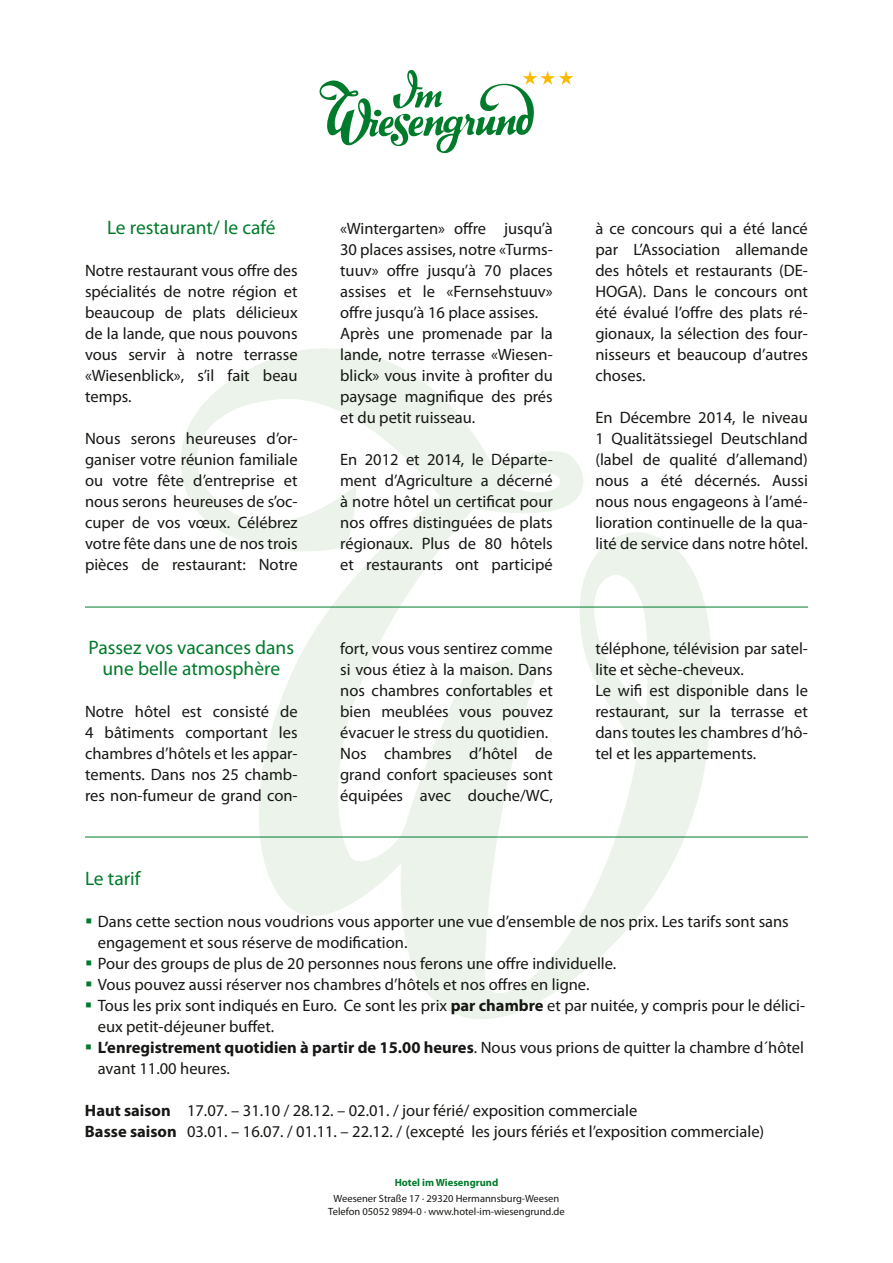
<style>
.page{position:relative;width:893px;height:1263px;background:#fff}
.page>*{position:absolute;margin:0;border:0;box-sizing:border-box;transform-origin:0 0}
.t1{font:19.5px/21px "Myriad Pro";color:#007b2b;text-align:center}
.t2{font:16.5px/21px "Myriad Pro";color:#171715;text-align:justify}
.t3{font:10.5px/12.6px "Myriad Pro";color:#171715;text-align:center}
.t4{font:700 10.5px "Myriad Pro";color:#007b2b}
.s1{font-weight:700}
</style>
<div class="page">
<svg style="left:319px;top:70px;width:254px;height:84px"></svg>
<svg style="left:166px;top:348px;width:562px;height:671px"></svg>
<hr style="left:85px;top:607px;width:723px;height:1px;background:#007b2b">
<hr style="left:85px;top:837px;width:723px;height:1px;background:#007b2b">
<p class="t1" style="left:107px;top:216px;width:170px">Le restaurant/ le café</p>
<p class="t2" style="left:85px;top:259px;width:214px">Notre restaurant vous offre des spécialités de notre région et beaucoup de plats délicieux de la lande, que nous pouvons vous servir à notre terrasse «Wiesenblick», s’il fait beau temps.</p>
<p class="t2" style="left:85px;top:427px;width:214px">Nous serons heureuses d’or&shy;ganiser votre réunion familiale ou votre fête d’entreprise et nous serons heureuses de s’oc&shy;cuper de vos vœux. Célébrez votre fête dans une de nos trois pièces de restaurant: Notre</p>
<p class="t1" style="left:89px;top:636px;width:207px">Passez vos vacances dans une belle atmosphère</p>
<p class="t2" style="left:85px;top:700px;width:214px">Notre hôtel est consisté de 4 bâtiments comportant les chambres d’hôtels et les appar&shy;tements. Dans nos 25 chamb&shy;res non-fumeur de grand con-</p>
<p class="t2" style="left:340px;top:217px;width:214px;text-align:left">«Wintergarten» offre jusqu’à<br>30 places assises, notre «Turms&shy;tuuv» offre jusqu’à 70 places assises et le «Fernsehstuuv» offre jusqu’à 16 place assises.<br>Après une promenade par la lande, notre terrasse «Wiesen&shy;blick» vous invite à profiter du paysage magnifique des prés et du petit ruisseau.</p>
<p class="t2" style="left:340px;top:448px;width:214px">En 2012 et 2014, le Départe&shy;ment d’Agriculture a décerné à notre hôtel un certificat pour nos offres distinguées de plats régionaux. Plus de 80 hôtels et restaurants ont participé</p>
<p class="t2" style="left:595px;top:217px;width:214px">à ce concours qui a été lancé par L’Association allemande des hôtels et restaurants (DE-HOGA). Dans le concours ont été évalué l’offre des plats ré&shy;gionaux, la sélection des four&shy;nisseurs et beaucoup d’autres choses.</p>
<p class="t2" style="left:595px;top:406px;width:214px">En Décembre 2014, le niveau 1 Qualitätssiegel Deutschland (label de qualité d’allemand) nous a été décernés. Aussi nous nous engageons à l’amé&shy;lioration continuelle de la qua&shy;lité de service dans notre hôtel.</p>
<p class="t2" style="left:340px;top:637px;width:214px;text-align:left">fort, vous vous sentirez comme si vous étiez à la maison. Dans nos chambres confortables et bien meublées vous pouvez évacuer le stress du quotidien.<br>Nos chambres d’hôtel de grand confort spacieuses sont équipées avec douche/WC,</p>
<p class="t2" style="left:595px;top:637px;width:214px;text-align:left">téléphone, télévision par satel&shy;lite et sèche-cheveux.<br>Le wifi est disponible dans le restaurant, sur la terrasse et dans toutes les chambres d’hô&shy;tel et les appartements.</p>
<p class="t1" style="left:85px;top:867px;width:57px">Le tarif</p>
<p class="t2" style="left:98px;top:910px;width:709px;text-align:left">Dans cette section nous voudrions vous apporter une vue d’ensemble de nos prix. Les tarifs sont sans engagement et sous réserve de modification.<br>Pour des groups de plus de 20 personnes nous ferons une offre individuelle.<br>Vous pouvez aussi réserver nos chambres d’hôtels et nos offres en ligne.<br>Tous les prix sont indiqués en Euro. Ce sont les prix <span class="s1">par chambre</span> et par nuitée, y compris pour le délici&shy;eux petit-déjeuner buffet.<br><span class="s1">L’enregistrement quotidien à partir de 15.00 heures</span>. Nous vous prions de quitter la chambre d´hôtel avant 11.00 heures.</p>
<p class="t2" style="left:85px;top:1099px;width:681px"><span class="s1">Haut saison</span> 17.07. – 31.10 / 28.12. – 02.01. / jour férié/ exposition commerciale<br><span class="s1">Basse saison</span> 03.01. – 16.07. / 01.11. – 22.12. / (excepté les jours fériés et l’exposition commerciale)</p>
<p class="t4" style="left:395px;top:1175px;width:105px">Hotel im Wiesengrund</p>
<p class="t3" style="left:328px;top:1192px;width:238px">Weesener Straße 17 · 29320 Hermannsburg-Weesen<br>Telefon 05052 9894-0 · www.hotel-im-wiesengrund.de</p>
</div>
